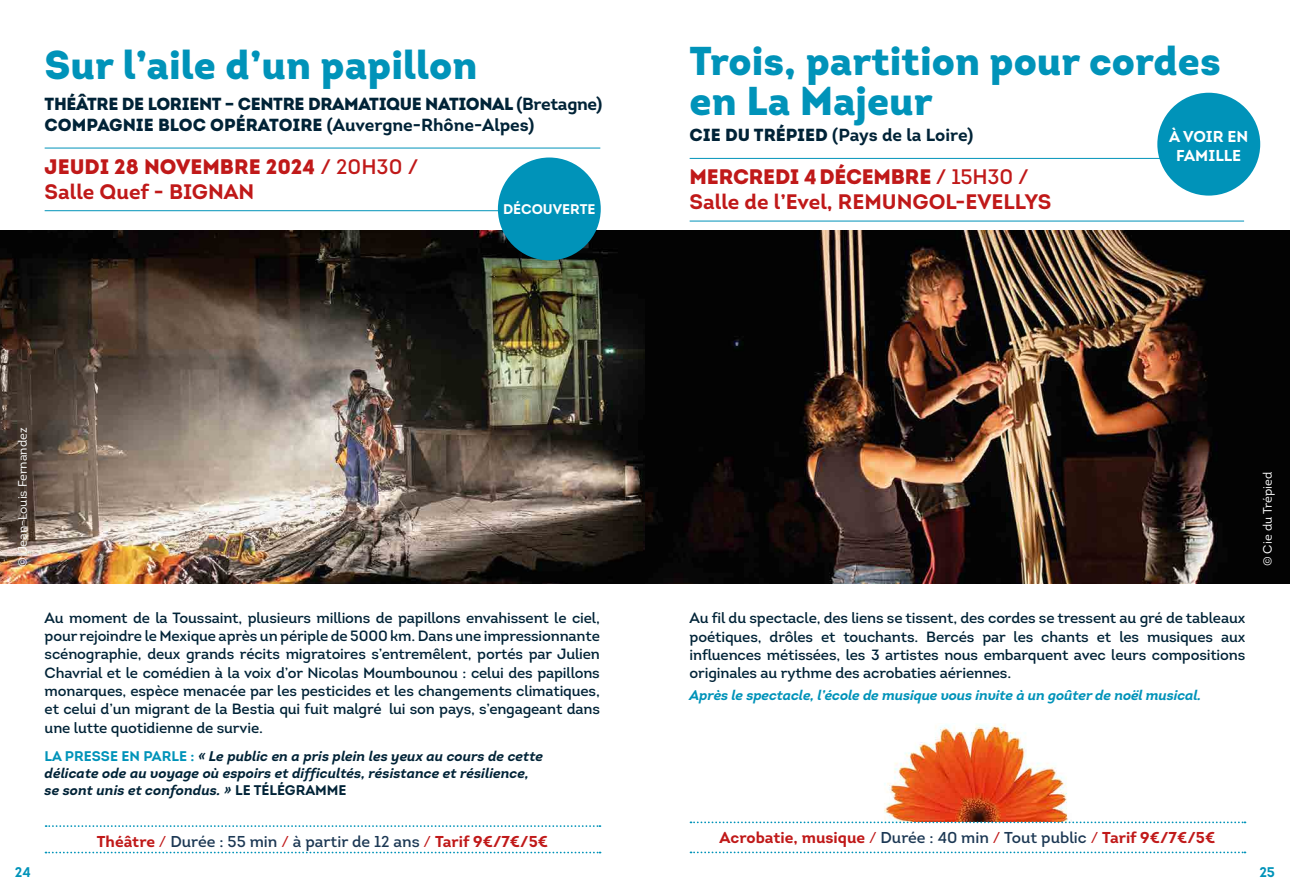
<style>
.page{position:relative;width:1290px;height:893px;background:#fff}
.page>*{position:absolute;margin:0;border:0;box-sizing:border-box;transform-origin:0 0}
.t1{font:900 40.25px/40.2px "Intro";color:#0093b9}
.t2{font:700 21px/25.2px "Intro";color:#c01919}
.t3{font:900 21px/25.2px "Intro";color:#c01919}
.t4{font:900 17.5px/21px "Intro";letter-spacing:-.02em;color:#002337}
.t5{font:700 17.5px "Intro";letter-spacing:-.005em;color:#002337}
.t6{font:700 15.75px "Intro";color:#c01919}
.t7{font:600 15.75px "Intro";color:#1c3854}
.t8{font:700 15.75px/18.9px "Intro";color:#fff;text-align:center}
.t9{font:600 14.88px/18.4px "Intro";letter-spacing:-.01em;color:#002337;text-align:justify}
.t10{font:italic 700 14px/16.8px "Intro";color:#002337}
.t11{font:italic 700 14px "Intro";letter-spacing:-.01em;color:#0093b9}
.t12{font:700 14px "Intro";color:#fff}
.t13{font:700 14px "Intro";color:#0093b9}
.t14{font:12.25px "Intro";color:#fff}
.s1{font-weight:700}
.s2{font-weight:600}
.s3{font-style:normal;color:#0093b9}
.s4{font-style:normal}
.s5{font-weight:700;color:#c01919}
.s6{font-weight:400;color:#c01919}
.s7{font-weight:900}
.s8{font-weight:400}
.s9{font-weight:600;color:#1c3854}
</style>
<div class="page">
<img style="left:884px;top:724px;width:188px;height:97px">
<img style="left:0;top:230px;width:645px;height:354px">
<svg style="left:46px;top:825px;width:554px;height:2px"></svg>
<svg style="left:46px;top:852px;width:554px;height:1px"></svg>
<hr style="left:45px;top:148px;width:555px;height:1px;background:#0093b9">
<hr style="left:45px;top:210px;width:555px;height:1px;background:#0093b9">
<div style="left:498px;top:157px;width:103px;height:103px;background:#0093b9;border-radius:50%"></div>
<svg style="left:690px;top:821px;width:555px;height:2px"></svg>
<svg style="left:690px;top:851px;width:555px;height:2px"></svg>
<img style="left:645px;top:230px;width:645px;height:354px">
<hr style="left:690px;top:158px;width:555px;height:1px;background:#0093b9">
<hr style="left:690px;top:221px;width:554px;height:1px;background:#0093b9">
<div style="left:1157px;top:93px;width:103px;height:103px;background:#0093b9;border-radius:50%"></div>
<h1 class="t1" style="left:45px;top:44px;width:434px">Sur l’aile d’un papillon</h1>
<p class="t4" style="left:45px;top:93px;width:559px">THÉÂTRE DE LORIENT – CENTRE DRAMATIQUE NATIONAL <span class="s1">(Bretagne)<br></span>COMPAGNIE BLOC OPÉRATOIRE <span class="s1">(Auvergne-Rhône-Alpes)</span></p>
<h2 class="t3" style="left:45px;top:153px;width:375px">JEUDI 28 NOVEMBRE 2024 <span class="s2">/ 20H30 /<br></span><span class="s1">Salle Quef - BIGNAN</span></h2>
<p class="t12" style="left:503px;top:200px;width:94px">DÉCOUVERTE</p>
<p class="t14" style="left:15px;top:567px;width:141px;rotate:-90deg">© Jean-Louis Fernandez</p>
<p class="t9" style="left:45px;top:608px;width:557px">Au moment de la Toussaint, plusieurs millions de papillons envahissent le ciel, pour rejoindre le Mexique après un périple de 5000 km. Dans une impressionnante scénographie, deux grands récits migratoires s’entremêlent, portés par Julien Chavrial et le comédien à la voix d’or Nicolas Moumbounou : celui des papillons monarques, espèce menacée par les pesticides et les changements climatiques, et celui d’un migrant de la Bestia qui fuit malgré́ lui son pays, s’engageant dans une lutte quotidienne de survie.</p>
<p class="t10" style="left:45px;top:748px;width:500px"><span class="s3">LA PRESSE EN PARLE :</span> « Le public en a pris plein les yeux au cours de cette délicate ode au voyage où espoirs et difficultés, résistance et résilience, se sont unis et confondus. » <span class="s4">LE TÉLÉGRAMME</span></p>
<p class="t7" style="left:97px;top:831px;width:453px"><span class="s5">Théâtre</span> <span class="s6">/</span> Durée : 55 min <span class="s6">/</span> à partir de 12 ans <span class="s6">/</span> <span class="s5">Tarif 9€/7€/5€</span></p>
<h1 class="t1" style="left:690px;top:40px;width:533px">Trois, partition pour cordes en La Majeur</h1>
<p class="t5" style="left:690px;top:124px;width:285px"><span class="s7">CIE DU TRÉPIED</span> (Pays de la Loire)</p>
<h2 class="t2" style="left:690px;top:164px;width:363px"><span class="s7">MERCREDI 4DÉCEMBRE</span> <span class="s2">/ 15H30 /<br></span>Salle de l’Evel, REMUNGOL-EVELLYS</h2>
<p class="t8" style="left:1169px;top:127px;width:80px">À VOIR EN<br>FAMILLE</p>
<p class="t14" style="left:1260px;top:566px;width:96px;rotate:-90deg">© Cie du Trépied</p>
<p class="t9" style="left:690px;top:609px;width:557px">Au fil du spectacle, des liens se tissent, des cordes se tressent au gré de tableaux poétiques, drôles et touchants. Bercés par les chants et les musiques aux influences métissées, les 3 artistes nous embarquent avec leurs compositions originales au rythme des acrobaties aériennes.</p>
<p class="t11" style="left:690px;top:686px;width:513px">Après le spectacle, l’école de musique vous invite à un goûter de noël musical.</p>
<p class="t6" style="left:720px;top:827px;width:497px">Acrobatie, musique <span class="s8">/</span> <span class="s9">Durée : 40 min</span> <span class="s8">/</span> <span class="s9">Tout public</span> <span class="s8">/</span> Tarif 9€/7€/5€</p>
<p class="t13" style="left:15px;top:864px;width:18px">24</p>
<p class="t13" style="left:1259px;top:864px;width:17px">25</p>
</div>
